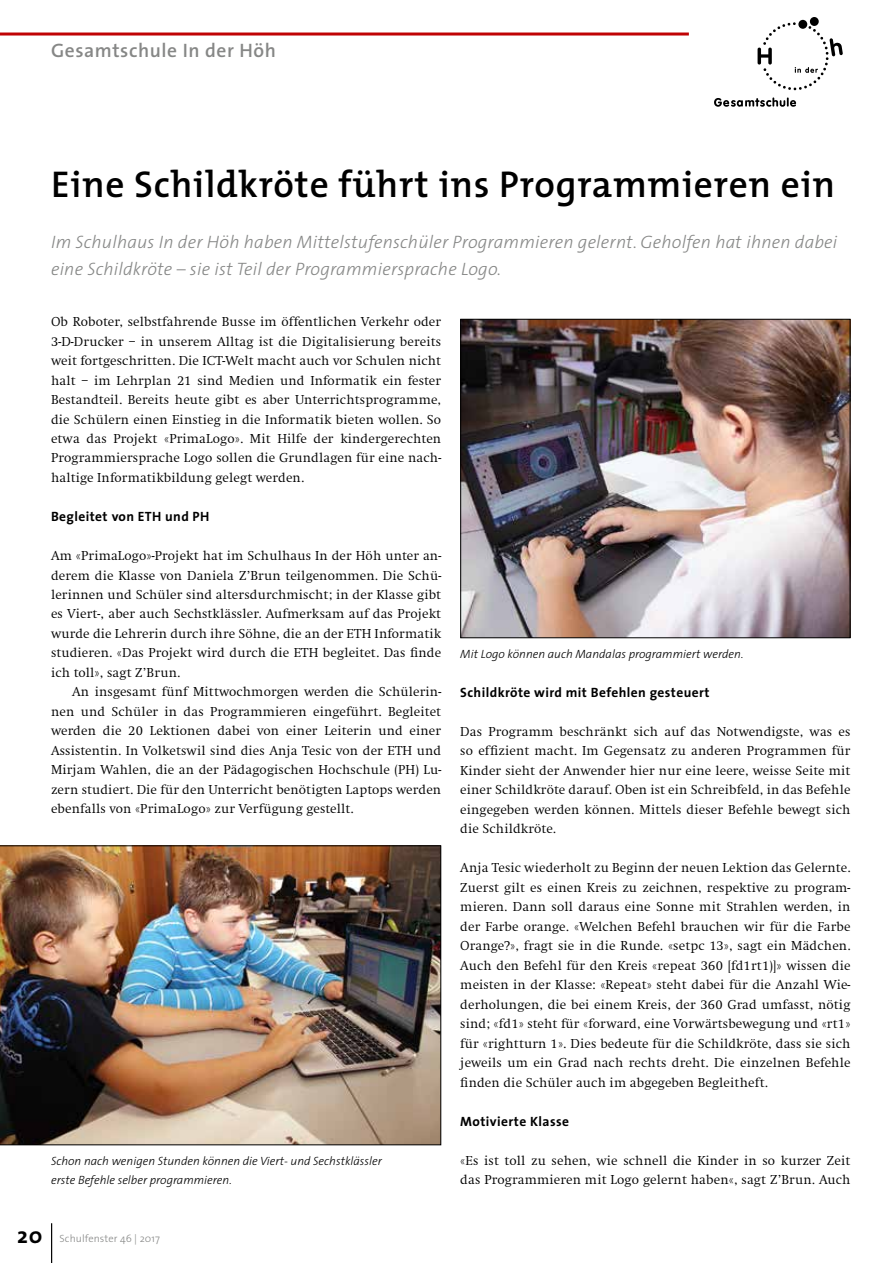
<style>
.page{position:relative;width:893px;height:1263px;background:#fff}
.page>*{position:absolute;margin:0;border:0;box-sizing:border-box;transform-origin:0 0}
.t1{font:600 37.5px "The Mix";letter-spacing:.02em;color:#000}
.t2{font:600 19.5px "The Sans";letter-spacing:.03em;color:#868786}
.t3{font:italic 300 18px/27px "The Sans";letter-spacing:.01em;color:#868786}
.t4{font:300 13.5px/19.5px "Swift";letter-spacing:.01em;color:#000;text-align:justify}
.t5{font:700 13.5px "The Sans";letter-spacing:.03em;color:#000}
.t6{font:italic 300 12px/19.5px "The Sans";color:#000}
.t7{font:300 10.5px "The Sans";letter-spacing:.01em;color:#868786}
.s1{font-weight:700;font-size:22.5px;color:#000}
</style>
<div class="page">
<hr style="left:51px;top:1223px;width:1px;height:40px;background:#000">
<img style="left:0;top:845px;width:441px;height:300px">
<img style="left:462px;top:321px;width:386px;height:315px">
<div style="left:460px;top:319px;width:390px;height:319px;border:1px solid #000"></div>
<hr style="left:0;top:33px;width:689px;height:3px;background:#c00304">
<svg style="left:714px;top:97px;width:82px;height:10px"></svg>
<div style="left:798px;top:20px;width:9px;height:9px;background:#000;border-radius:50%"></div>
<div style="left:810px;top:17px;width:9px;height:9px;background:#000;border-radius:50%"></div>
<svg style="left:758px;top:22px;width:85px;height:68px"></svg>
<h2 class="t2" style="left:51px;top:34px;width:226px">Gesamtschule In der Höh</h2>
<h1 class="t1" style="left:51px;top:153px;width:785px">Eine Schildkröte führt ins Programmieren ein</h1>
<h3 class="t3" style="left:51px;top:228px;width:788px">Im Schulhaus In der Höh haben Mittelstufenschüler Programmieren gelernt. Geholfen hat ihnen dabei eine Schildkröte – sie ist Teil der Programmiersprache Logo.</h3>
<p class="t4" style="left:51px;top:312px;width:392px">Ob Roboter, selbstfahrende Busse im öffentlichen Verkehr oder 3-D-Drucker – in unserem Alltag ist die Digitalisierung bereits weit fortgeschritten. Die ICT-Welt macht auch vor Schulen nicht halt – im Lehrplan 21 sind Medien und Informatik ein fester Bestandteil. Bereits heute gibt es aber Unterrichtsprogramme, die Schülern einen Einstieg in die Informatik bieten wollen. So etwa das Projekt «PrimaLogo». Mit Hilfe der kindergerechten Programmiersprache Logo sollen die Grundlagen für eine nach&shy;haltige Informatikbildung gelegt werden.</p>
<p class="t5" style="left:51px;top:505px;width:160px">Begleitet von ETH und PH</p>
<p class="t4" style="left:51px;top:546px;width:392px">Am «PrimaLogo»-Projekt hat im Schulhaus In der Höh unter an&shy;derem die Klasse von Daniela Z’Brun teilgenommen. Die Schü&shy;lerinnen und Schüler sind altersdurchmischt; in der Klasse gibt es Viert-, aber auch Sechstklässler. Aufmerksam auf das Projekt wurde die Lehrerin durch ihre Söhne, die an der ETH Informatik studieren. «Das Projekt wird durch die ETH begleitet. Das finde ich toll», sagt Z’Brun.</p>
<p class="t4" style="left:51px;top:682px;width:392px;text-indent:21px">An insgesamt fünf Mittwochmorgen werden die Schülerin&shy;nen und Schüler in das Programmieren eingeführt. Begleitet werden die 20 Lektionen dabei von einer Leiterin und einer Assistentin. In Volketswil sind dies Anja Tesic von der ETH und Mirjam Wahlen, die an der Pädagogischen Hochschule (PH) Lu&shy;zern studiert. Die für den Unterricht benötigten Laptops werden ebenfalls von «PrimaLogo» zur Verfügung gestellt.</p>
<p class="t6" style="left:51px;top:1150px;width:332px">Schon nach wenigen Stunden können die Viert- und Sechstklässler erste Befehle selber programmieren.</p>
<p class="t7" style="left:17px;top:1230px;width:144px"><span class="s1">20</span> Schulfenster 46 | 2017</p>
<p class="t6" style="left:460px;top:643px;width:285px">Mit Logo können auch Mandalas programmiert werden.</p>
<p class="t5" style="left:460px;top:681px;width:251px">Schildkröte wird mit Befehlen gesteuert</p>
<p class="t4" style="left:460px;top:722px;width:392px">Das Programm beschränkt sich auf das Notwendigste, was es so effizient macht. Im Gegensatz zu anderen Programmen für Kinder sieht der Anwender hier nur eine leere, weisse Seite mit einer Schildkröte darauf. Oben ist ein Schreibfeld, in das Befehle eingegeben werden können. Mittels dieser Befehle bewegt sich die Schildkröte.</p>
<p class="t4" style="left:460px;top:858px;width:392px">Anja Tesic wiederholt zu Beginn der neuen Lektion das Gelernte.<br>Zuerst gilt es einen Kreis zu zeichnen, respektive zu program&shy;mieren. Dann soll daraus eine Sonne mit Strahlen werden, in der Farbe orange. «Welchen Befehl brauchen wir für die Farbe Orange?», fragt sie in die Runde. «setpc 13», sagt ein Mädchen.<br>Auch den Befehl für den Kreis «repeat 360 [fd1rt1)]» wissen die meisten in der Klasse: «Repeat» steht dabei für die Anzahl Wie&shy;derholungen, die bei einem Kreis, der 360 Grad umfasst, nötig sind; «fd1» steht für «forward, eine Vorwärtsbewegung und «rt1» für «rightturn 1». Dies bedeute für die Schildkröte, dass sie sich jeweils um ein Grad nach rechts dreht. Die einzelnen Befehle finden die Schüler auch im abgegeben Begleitheft.</p>
<p class="t5" style="left:460px;top:1110px;width:110px">Motivierte Klasse</p>
<p class="t4" style="left:460px;top:1151px;width:392px">«Es ist toll zu sehen, wie schnell die Kinder in so kurzer Zeit das Programmieren mit Logo gelernt haben«, sagt Z’Brun. Auch</p>
</div>
